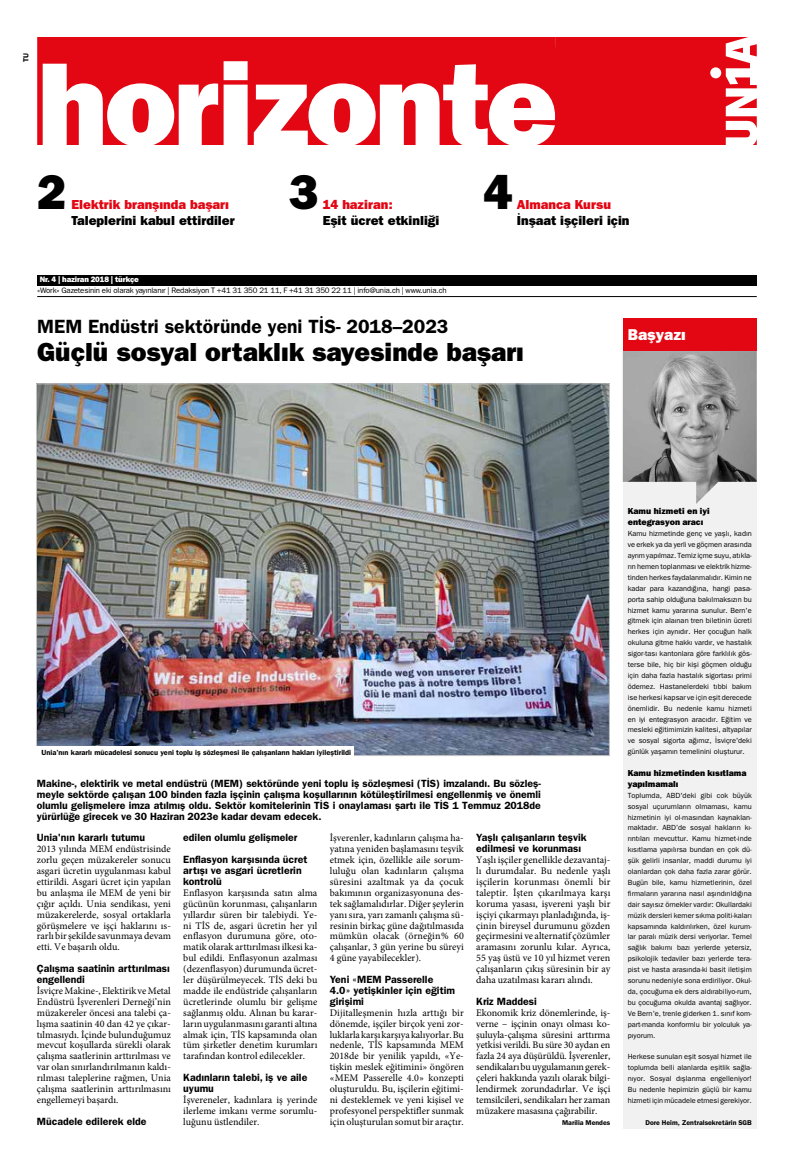
<style>
.page{position:relative;width:794px;height:1166px;background:#fff}
.page>*{position:absolute;margin:0;border:0;box-sizing:border-box;transform-origin:0 0}
.t1{font:800 49px "Franklin Gothic LT Pro";color:#000}
.t2{font:800 26.25px "Franklin Gothic LT Pro";color:#000}
.t3{font:19.25px "Franklin Gothic LT Pro Dm";color:#000}
.t4{font:800 15.75px "Franklin Gothic LT Pro";color:#fff}
.t5{font:800 13.12px "Franklin Gothic LT Pro";color:#000}
.t6{font:800 13.12px "Franklin Gothic LT Pro";color:#e30613}
.t7{font:10.5px/10.9px "Franklin Gothic LT Pro Dm";color:#000}
.t8{font:10.06px/10.9px "Minion Pro";color:#000;text-align:justify}
.t9{font:800 8.75px/10.9px "Franklin Gothic LT Pro";color:#000}
.t10{font:7.88px "Franklin Gothic LT Pro";letter-spacing:-.02em;color:#000}
.t11{font:800 7.88px "Franklin Gothic LT Pro";letter-spacing:-.02em;color:#fff}
.t12{font:7.44px/10.9px "Franklin Gothic LT Pro";color:#000;text-align:justify}
.t13{font:7.44px "Franklin Gothic LT Pro Dm";color:#000}
.t14{font:7px "Franklin Gothic LT Pro Dm";color:#000}
</style>
<div class="page">
<svg style="left:37px;top:37px;width:719px;height:107px;fill:#e30613"></svg>
<svg style="left:752px;top:139px;width:4px;height:5px"></svg>
<svg style="left:750px;top:44px;width:6px;height:12px"></svg>
<svg style="left:732px;top:48px;width:11px;height:5px"></svg>
<svg style="left:514px;top:98px;width:17px;height:10px"></svg>
<svg style="left:133px;top:98px;width:16px;height:35px"></svg>
<svg style="left:334px;top:98px;width:16px;height:35px"></svg>
<hr style="left:37px;top:296px;width:719px;height:1px;background:#000">
<div style="left:37px;top:275px;width:719px;height:11px;background:#000"></div>
<div style="left:623px;top:319px;width:133px;height:810px;background:#f1f1f1"></div>
<div style="left:623px;top:318px;width:133px;height:33px;background:#e30613"></div>
<img style="left:623px;top:351px;width:133px;height:153px">
<img style="left:38px;top:386px;width:569px;height:368px">
<div style="left:34px;top:746px;width:320px;height:13px;background:#fff"></div>
<p class="t13" style="left:22px;top:62px;width:10px;rotate:-90deg">TU</p>
<h1 class="t1" style="left:37px;top:164px;width:31px">2</h1>
<h3 class="t6" style="left:71px;top:197px;width:159px">Elektrik branşında başarı</h3>
<h3 class="t5" style="left:71px;top:213px;width:165px">Taleplerini kabul ettirdiler</h3>
<h1 class="t1" style="left:289px;top:164px;width:31px">3</h1>
<h3 class="t6" style="left:323px;top:197px;width:72px">14 haziran:</h3>
<h3 class="t5" style="left:323px;top:213px;width:118px">Eşit ücret etkinliği</h3>
<h1 class="t1" style="left:483px;top:164px;width:31px">4</h1>
<h3 class="t6" style="left:517px;top:197px;width:96px">Almanca Kursu</h3>
<h3 class="t5" style="left:517px;top:213px;width:114px">İnşaat işçileri için</h3>
<p class="t11" style="left:40px;top:275px;width:101px">Nr. 4 | haziran 2018 | türkçe</p>
<p class="t10" style="left:37px;top:286px;width:411px">«Work» Gazetesinin eki olarak yayınlanır | Redaksiyon T +41 31 350 21 11, F +41 31 350 22 11 | info@unia.ch | www.unia.ch</p>
<h3 class="t3" style="left:37px;top:315px;width:413px">MEM Endüstri sektöründe yeni TİS- 2018–2023</h3>
<h2 class="t2" style="left:37px;top:336px;width:488px">Güçlü sosyal ortaklık sayesinde başarı</h2>
<h3 class="t4" style="left:628px;top:325px;width:60px">Başyazı</h3>
<p class="t13" style="left:42px;top:748px;width:311px">Unia’nın kararlı mücadelesi sonucu yeni toplu iş sözleşmesi ile çalışanların hakları iyileştirildi</p>
<p class="t7" style="left:37px;top:778px;width:505px;text-align:justify">Makine-, elektirik ve metal endüstrü (MEM) sektöründe yeni toplu iş sözleşmesi (TİS) imzalandı. Bu sözleş&shy;meyle sektörde çalışan 100 binden fazla işçinin çalışma koşullarının kötüleştirilmesi engellenmiş ve önemli olumlu gelişmelere imza atılmış oldu. Sektör komitelerinin TİS i onaylaması şartı ile TİS 1 Temmuz 2018de yürürlüğe girecek ve 30 Haziran 2023e kadar devam edecek.</p>
<p class="t7" style="left:37px;top:832px;width:110px">Unia'nın kararlı tutumu</p>
<p class="t8" style="left:37px;top:843px;width:136px">2013 yılında MEM endüstrisinde zorlu geçen müzakereler sonucu asgari ücretin uygulanması kabul ettirildi. Asgari ücret için yapılan bu anlaşma ile MEM de yeni bir çığır açıldı. Unia sendikası, yeni müzakerelerde, sosyal ortaklarla görüşmelere ve işçi haklarını ıs&shy;rarlı bir şekilde savunmaya devam etti. Ve başarılı oldu.</p>
<p class="t7" style="left:37px;top:963px;width:135px">Çalışma saatinin arttırılması engellendi</p>
<p class="t8" style="left:37px;top:985px;width:136px">İsviçre Makine-, Elektirik ve Metal Endüstrü İşverenleri Derneği’nin müzakereler öncesi ana talebi ça&shy;lışma saatinin 40 dan 42 ye çıkar&shy;tılmasıydı. İçinde bulunduğumuz mevcut koşullarda sürekli olarak çalışma saatlerinin arttırılması ve var olan sınırlandırılmanın kaldı&shy;rılması taleplerine rağmen, Unia çalışma saatlerinin arttırılmasını engellemeyi başardı.</p>
<p class="t7" style="left:37px;top:1115px;width:111px">Mücadele edilerek elde</p>
<p class="t8" style="left:330px;top:833px;width:136px">İşverenler, kadınların çalışma ha&shy;yatına yeniden başlamasını teşvik etmek için, özellikle aile sorum&shy;luluğu olan kadınların çalışma süresini azaltmak ya da çocuk bakımının organizasyonuna des&shy;tek sağlamalıdırlar. Diğer şeylerin yanı sıra, yarı zamanlı çalışma sü&shy;resinin birkaç güne dağıtılmasıda mümkün olacak (örneğin% 60 çalışanlar, 3 gün yerine bu süreyi 4 güne yayabilecekler).</p>
<p class="t7" style="left:330px;top:974px;width:127px">Yeni «MEM Passerelle<br>4.0» yetişkinler için eğitim girişimi</p>
<p class="t8" style="left:330px;top:1007px;width:136px">Dijitalleşmenin hızla arttığı bir dönemde, işçiler birçok yeni zor&shy;luklarla karşı karşıya kalıyorlar. Bu nedenle, TİS kapsamında MEM 2018de bir yenilik yapıldı, «Ye&shy;tişkin meslek eğitimini» öngören «MEM Passerelle 4.0» konzepti oluşturuldu. Bu, işçilerin eğitimi&shy;ni desteklemek ve yeni kişisel ve profesyonel perspektifler sunmak için oluşturulan somut bir araçtır.</p>
<p class="t7" style="left:183px;top:827px;width:126px;line-height:21.8px">edilen olumlu gelişmeler<br>Enflasyon karşısında ücret</p>
<p class="t7" style="left:183px;top:865px;width:120px">artışı ve asgari ücretlerin kontrolü</p>
<p class="t8" style="left:183px;top:887px;width:136px">Enflasyon karşısında satın alma gücünün korunması, çalışanların yıllardır süren bir talebiydi. Ye&shy;ni TİS de, asgari ücretin her yıl enflasyon durumuna göre, oto&shy;matik olarak arttırılması ilkesi ka&shy;bul edildi. Enflasyonun azalması (dezenflasyon) durumunda ücret&shy;ler düşürülmeyecek. TİS deki bu madde ile endüstride çalışanların ücretlerinde olumlu bir gelişme sağlanmış oldu. Alınan bu karar&shy;ların uygulanmasını garanti altına almak için, TİS kapsamında olan tüm şirketler denetim kurumları tarafından kontrol edilecekler.</p>
<p class="t7" style="left:183px;top:1072px;width:126px">Kadınların talebi, iş ve aile uyumu</p>
<p class="t8" style="left:183px;top:1094px;width:136px">İşvereneler, kadınlara iş yerinde ilerleme imkanı verme sorumlu&shy;luğunu üstlendiler.</p>
<p class="t7" style="left:476px;top:832px;width:112px">Yaşlı çalışanların teşvik edilmesi ve korunması</p>
<p class="t8" style="left:476px;top:854px;width:136px">Yaşlı işçiler genellikle dezavantaj&shy;lı durumdalar. Bu nedenle yaşlı işçilerin korunması önemli bir taleptir. İşten çıkarılmaya karşı koruma yasası, işvereni yaşlı bir işçiyi çıkarmayı planladığında, iş&shy;çinin bireysel durumunu gözden geçirmesini ve alternatif çözümler aramasını zorunlu kılar. Ayrıca, 55 yaş üstü ve 10 yıl hizmet veren çalışanların çıkış süresinin bir ay daha uzatılması kararı alındı.</p>
<p class="t7" style="left:476px;top:996px;width:62px">Kriz Maddesi</p>
<p class="t8" style="left:476px;top:1007px;width:136px">Ekonomik kriz dönemlerinde, iş&shy;verne – işçinin onayı olması ko&shy;şuluyla-çalışma süresini arttırma yetkisi verildi. Bu süre 30 aydan en fazla 24 aya düşürüldü. İşverenler, sendikaları bu uygulamanın gerek&shy;çeleri hakkında yazılı olarak bilgi&shy;lendirmek zorundadırlar. Ve işçi temsilcileri, sendikaları her zaman müzakere masasına çağırabilir.</p>
<p class="t14" style="left:562px;top:1118px;width:50px">Marília Mendes</p>
<p class="t9" style="left:628px;top:506px;width:83px">Kamu hizmeti en iyi entegrasyon aracı</p>
<p class="t12" style="left:628px;top:528px;width:126px">Kamu hizmetinde genç ve yaşlı, kadın ve erkek ya da yerli ve göçmen arasında ayrım yapılmaz. Temiz içme suyu, atıkla&shy;rın hemen toplanması ve elektrik hizme&shy;tinden herkes faydalanmalıdır. Kimin ne kadar para kazandığına, hangi pasa&shy;porta sahip olduğuna bakılmaksızın bu hizmet kamu yararına sunulur. Bern'e gitmek için alaınan tren biletinin ücreti herkes için aynıdır. Her çocuğun halk okuluna gitme hakkı vardır, ve hastalık sigor-tası kantonlara göre farklılık gös&shy;terse bile, hiç bir kişi göçmen olduğu için daha fazla hastalık sigortası primi ödemez. Hastanelerdeki tıbbi bakım ise herkesi kapsar ve için eşit derecede önemlidir. Bu nedenle kamu hizmeti en iyi entegrasyon aracıdır. Eğitim ve mesleki eğitimimizin kalitesi, altyapılar ve sosyal sigorta ağımız, İsviçre'deki günlük yaşamın temelinini oluşturur.</p>
<p class="t9" style="left:628px;top:767px;width:120px">Kamu hizmetinden kısıtlama yapılmamalı</p>
<p class="t12" style="left:628px;top:790px;width:126px">Toplumda, ABD'deki gibi cok büyük sosyal uçurumların olmaması, kamu hizmetinin iyi ol-masından kaynaklan&shy;maktadır. ABD’de sosyal hakların kı&shy;rıntıları mevcuttur. Kamu hizmet-inde kısıtlama yapılırsa bundan en çok dü&shy;şük gelirli insanlar, maddi durumu iyi olanlardan çok daha fazla zarar görür.<br>Bugün bile, kamu hizmetlerinin, özel firmaların yararına nasıl aşındırıldığına dair sayısız örnekler vardır: Okullardaki müzik dersleri kemer sıkma politi-kaları kapsamında kaldırılırken, özel kurum&shy;lar paralı müzik dersi veriyorlar. Temel sağlık bakımı bazı yerlerde yetersiz, psikolojik tedaviler bazı yerlerde tera&shy;pist ve hasta arasında-ki basit iletişim sorunu nedeniyle sona erdiriliyor. Okul&shy;da, çocuğuma ek ders aldırabiliyo-rum, bu çocuğuma okulda avantaj sağlıyor.<br>Ve Bern'e, trenle giderken 1. sınıf kom&shy;part-manda konformlu bir yolculuk ya&shy;pıyorum.</p>
<p class="t12" style="left:628px;top:1051px;width:126px">Herkese sunulan eşit sosyal hizmet ile toplumda belli alanlarda eşitlik sağla&shy;nıyor. Sosyal dışlanma engelleniyor!<br>Bu nedenle hepimizin güçlü bir kamu hizmeti için mücadele etmesi gerekiyor.</p>
<p class="t14" style="left:645px;top:1118px;width:108px">Dore Heim, Zentralsekretärin SGB</p>
</div>
